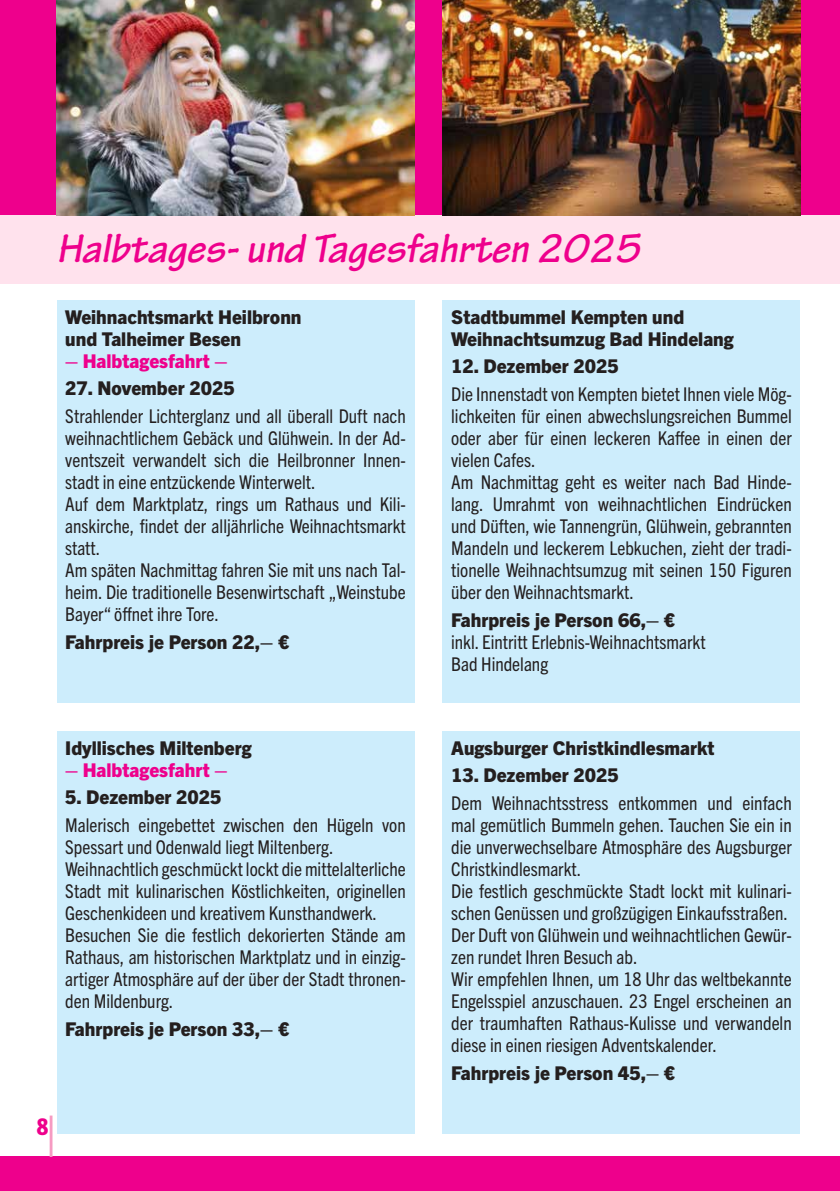
<style>
.page{position:relative;width:840px;height:1191px;background:#fff}
.page>*{position:absolute;margin:0;border:0;box-sizing:border-box;transform-origin:0 0}
.t1{font:italic 700 43px "Tekton Pro";color:#ee008c}
.t2{font:800 condensed 23px "Trade Gothic Next LT Pro";color:#ee008c}
.t3{font:condensed 19px/22px "Trade Gothic Next LT Pro";color:#241f1f}
.t4{font:800 19px/22px "Trade Gothic Next LT Pro";color:#241f1f}
.t5{font:800 19px "Trade Gothic Next LT Pro";color:#ee008c}
</style>
<div class="page">
<div style="left:0;top:0;width:839px;height:215px;background:#ee008c"></div>
<div style="left:0;top:1157px;width:839px;height:34px;background:#ee008c"></div>
<hr style="left:50px;top:1115px;width:2px;height:42px;background:#f69bc2">
<div style="left:0;top:215px;width:839px;height:68px;background:#ffe2ed"></div>
<div style="left:57px;top:731px;width:357px;height:403px;background:#cdedfc"></div>
<div style="left:57px;top:300px;width:357px;height:403px;background:#cdedfc"></div>
<div style="left:442px;top:731px;width:357px;height:403px;background:#cdedfc"></div>
<div style="left:442px;top:300px;width:357px;height:403px;background:#cdedfc"></div>
<img style="left:442px;top:0;width:357px;height:215px">
<hr style="left:839px;top:283px;width:1px;height:97px;background:#dce4f1">
<img style="left:57px;top:0;width:357px;height:215px">
<h1 class="t1" style="left:57px;top:223px;width:584px">Halbtages- und Tagesfahrten 2025</h1>
<p class="t4" style="left:65px;top:304px;width:237px">Weihnachtsmarkt Heilbronn und Talheimer Besen</p>
<p class="t5" style="left:65px;top:348px;width:164px">– Halbtagesfahrt –</p>
<p class="t4" style="left:65px;top:376px;width:171px">27. November 2025</p>
<p class="t3" style="left:65px;top:404px;width:342px">Strahlender Lichterglanz und all überall Duft nach weihnachtlichem Gebäck und Glühwein. In der Ad&shy;ventszeit verwandelt sich die Heilbronner Innen&shy;stadt in eine entzückende Winterwelt.<br>Auf dem Marktplatz, rings um Rathaus und Kili&shy;anskirche, findet der alljährliche Weihnachtsmarkt statt.<br>Am späten Nachmittag fahren Sie mit uns nach Tal&shy;heim. Die traditionelle Besenwirtschaft „Weinstube Bayer“ öffnet ihre Tore.</p>
<p class="t4" style="left:65px;top:629px;width:225px">Fahrpreis je Person 22,– €</p>
<p class="t4" style="left:451px;top:304px;width:284px">Stadtbummel Kempten und<br>Weihnachtsumzug Bad Hindelang</p>
<p class="t4" style="left:451px;top:354px;width:169px">12. Dezember 2025</p>
<p class="t3" style="left:451px;top:382px;width:342px">Die Innenstadt von Kempten bietet Ihnen viele Mög&shy;lichkeiten für einen abwechslungsreichen Bummel oder aber für einen leckeren Kaffee in einen der vielen Cafes.<br>Am Nachmittag geht es weiter nach Bad Hinde&shy;lang. Umrahmt von weihnachtlichen Eindrücken und Düften, wie Tannengrün, Glühwein, gebrannten Mandeln und leckerem Lebkuchen, zieht der tradi&shy;tionelle Weihnachtsumzug mit seinen 150 Figuren über den Weihnachtsmarkt.</p>
<p class="t4" style="left:451px;top:607px;width:225px">Fahrpreis je Person 66,– €</p>
<p class="t3" style="left:451px;top:630px;width:256px">inkl. Eintritt Erlebnis-Weihnachtsmarkt<br>Bad Hindelang</p>
<p class="t4" style="left:65px;top:735px;width:188px">Idyllisches Miltenberg</p>
<p class="t5" style="left:65px;top:756px;width:164px">– Halbtagesfahrt –</p>
<p class="t4" style="left:65px;top:785px;width:158px">5. Dezember 2025</p>
<p class="t3" style="left:65px;top:813px;width:342px">Malerisch eingebettet zwischen den Hügeln von Spessart und Odenwald liegt Miltenberg.<br>Weihnachtlich geschmückt lockt die mittelalterliche Stadt mit kulinarischen Köstlichkeiten, originellen Geschenkideen und kreativem Kunsthandwerk.<br>Besuchen Sie die festlich dekorierten Stände am Rathaus, am historischen Marktplatz und in einzig&shy;artiger Atmosphäre auf der über der Stadt thronen&shy;den Mildenburg.</p>
<p class="t4" style="left:65px;top:1016px;width:225px">Fahrpreis je Person 33,– €</p>
<p class="t2" style="left:37px;top:1110px;width:13px">8</p>
<p class="t4" style="left:451px;top:735px;width:264px">Augsburger Christkindlesmarkt</p>
<p class="t4" style="left:451px;top:763px;width:169px">13. Dezember 2025</p>
<p class="t3" style="left:451px;top:791px;width:342px">Dem Weihnachtsstress entkommen und einfach mal gemütlich Bummeln gehen. Tauchen Sie ein in die unverwechselbare Atmosphäre des Augsburger Christkindlesmarkt.<br>Die festlich geschmückte Stadt lockt mit kulinari&shy;schen Genüssen und großzügigen Einkaufsstraßen.<br>Der Duft von Glühwein und weihnachtlichen Gewür&shy;zen rundet Ihren Besuch ab.<br>Wir empfehlen Ihnen, um 18 Uhr das weltbekannte Engelsspiel anzuschauen. 23 Engel erscheinen an der traumhaften Rathaus-Kulisse und verwandeln diese in einen riesigen Adventskalender.</p>
<p class="t4" style="left:451px;top:1060px;width:225px">Fahrpreis je Person 45,– €</p>
</div>
